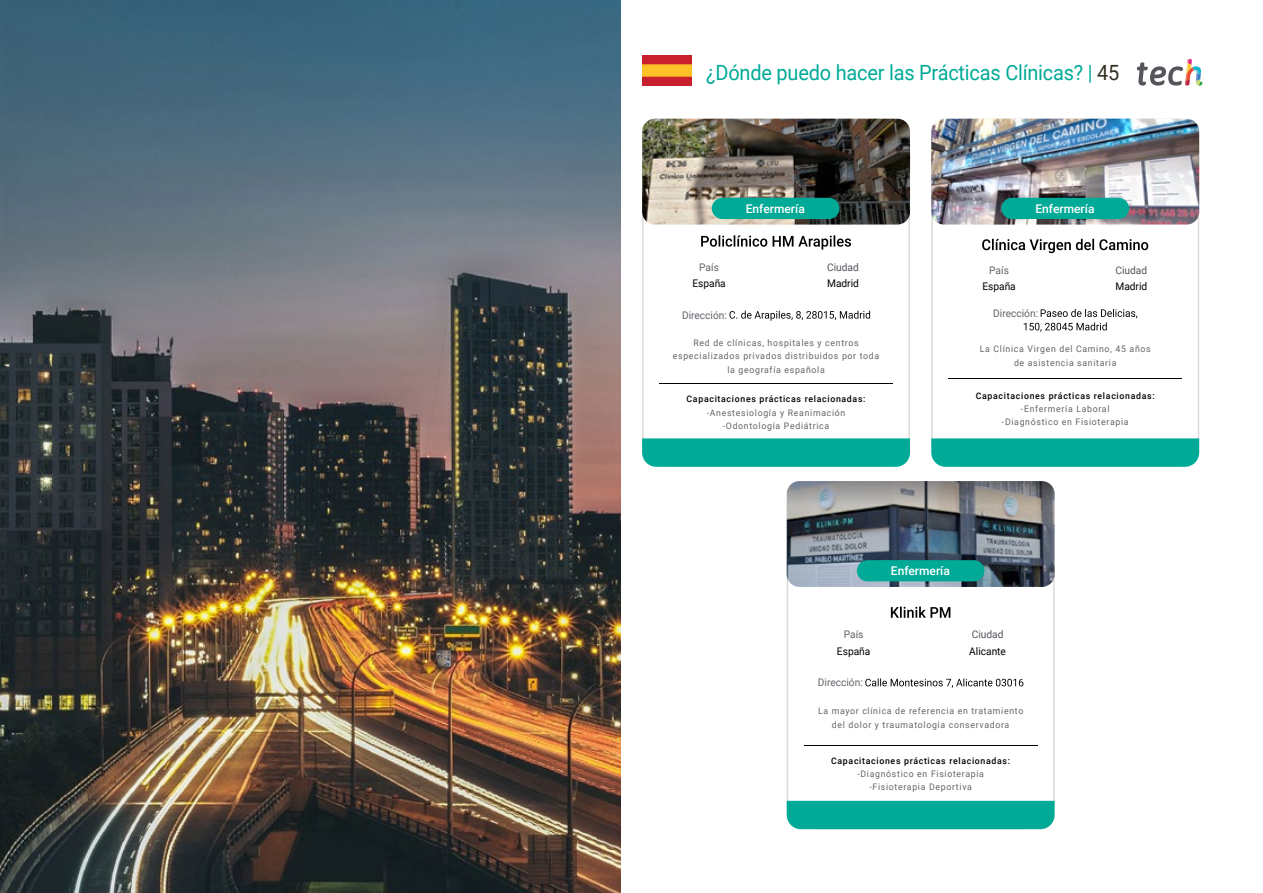
<style>
.page{position:relative;width:1263px;height:893px;background:#fff}
.page>*{position:absolute;margin:0;border:0;box-sizing:border-box;transform-origin:0 0}
.t1{font:21px "Roboto";letter-spacing:-.01em;color:#00aa97;scale:.95 1}
.t2{font:500 12px "Roboto";color:#fff}
.t3{font:10.5px "Roboto";color:#61646a}
.t4{font:10.5px "Roboto";color:#000}
.t5{font:10.5px "Roboto";color:#52555b}
.t6{font:9px/13.5px "Roboto";letter-spacing:.08em;color:#61646a;text-align:center}
.t7{font:500 9px "Roboto";letter-spacing:.08em;color:#000}
.s1{color:#312e20}
</style>
<div class="page">
<svg style="left:1137px;top:59px;width:65px;height:27px"></svg>
<img style="left:642px;top:56px;width:49px;height:29px">
<img style="left:0;top:0;width:621px;height:893px">
<svg style="left:642px;top:118px;width:269px;height:325px"></svg>
<img style="left:642px;top:119px;width:268px;height:106px">
<div style="left:712px;top:198px;width:127px;height:21px;background:#00aa97;border-radius:11px"></div>
<svg style="left:642px;top:438px;width:268px;height:29px;background:#07ac9a"></svg>
<hr style="left:659px;top:383px;width:234px;height:1px;background:#000">
<svg style="left:701px;top:235px;width:150px;height:15px"></svg>
<svg style="left:729px;top:311px;width:141px;height:10px"></svg>
<svg style="left:931px;top:118px;width:269px;height:337px"></svg>
<img style="left:931px;top:119px;width:268px;height:106px">
<div style="left:1001px;top:198px;width:128px;height:21px;background:#00aa97;border-radius:11px"></div>
<svg style="left:931px;top:438px;width:268px;height:29px;background:#08ac9a"></svg>
<hr style="left:948px;top:378px;width:234px;height:1px;background:#000">
<svg style="left:982px;top:239px;width:166px;height:14px"></svg>
<svg style="left:1024px;top:309px;width:113px;height:23px"></svg>
<svg style="left:786px;top:490px;width:269px;height:340px"></svg>
<img style="left:787px;top:481px;width:267px;height:106px">
<div style="left:857px;top:560px;width:127px;height:21px;background:#00aa97;border-radius:11px"></div>
<div style="left:787px;top:801px;width:267px;height:28px;background:#00aa97"></div>
<hr style="left:804px;top:746px;width:233px;height:1px;background:#000">
<svg style="left:891px;top:606px;width:59px;height:12px"></svg>
<svg style="left:865px;top:678px;width:158px;height:10px"></svg>
<h1 class="t1" style="left:706px;top:57px;width:436px">¿Dónde puedo hacer las Prácticas Clínicas? | <span class="s1">45</span></h1>
<h2 class="t2" style="left:746px;top:200px;width:60px">Enfermería</h2>
<h2 class="t2" style="left:1035px;top:200px;width:60px">Enfermería</h2>
<p class="t3" style="left:699px;top:260px;width:21px">País</p>
<p class="t4" style="left:692px;top:276px;width:35px">España</p>
<p class="t5" style="left:827px;top:260px;width:33px">Ciudad</p>
<p class="t4" style="left:827px;top:276px;width:33px">Madrid</p>
<p class="t3" style="left:989px;top:263px;width:21px">País</p>
<p class="t4" style="left:982px;top:279px;width:35px">España</p>
<p class="t5" style="left:1115px;top:263px;width:33px">Ciudad</p>
<p class="t4" style="left:1115px;top:279px;width:33px">Madrid</p>
<p class="t3" style="left:682px;top:307px;width:46px">Dirección:</p>
<p class="t6" style="left:673px;top:336px;width:208px">Red de clínicas, hospitales y centros especializados privados distribuidos por toda la geografía española</p>
<p class="t7" style="left:686px;top:393px;width:180px">Capacitaciones prácticas relacionadas:</p>
<p class="t6" style="left:707px;top:405px;width:140px">-Anestesiología y Reanimación -Odontología Pediátrica</p>
<p class="t3" style="left:993px;top:306px;width:46px">Dirección:</p>
<p class="t6" style="left:980px;top:342px;width:172px">La Clínica Virgen del Camino, 45 años de asistencia sanitaria</p>
<p class="t7" style="left:976px;top:389px;width:180px">Capacitaciones prácticas relacionadas:</p>
<p class="t6" style="left:1002px;top:402px;width:128px">-Enfermería Laboral -Diagnóstico en Fisioterapia</p>
<h2 class="t2" style="left:891px;top:563px;width:60px">Enfermería</h2>
<p class="t3" style="left:844px;top:627px;width:21px">País</p>
<p class="t4" style="left:837px;top:643px;width:35px">España</p>
<p class="t5" style="left:972px;top:627px;width:33px">Ciudad</p>
<p class="t4" style="left:969px;top:643px;width:38px">Alicante</p>
<p class="t3" style="left:818px;top:675px;width:46px">Dirección:</p>
<p class="t6" style="left:818px;top:704px;width:207px">La mayor clínica de referencia en tratamiento del dolor y traumatología conservadora</p>
<p class="t7" style="left:831px;top:754px;width:180px">Capacitaciones prácticas relacionadas:</p>
<p class="t6" style="left:857px;top:767px;width:128px">-Diagnóstico en Fisioterapia -Fisioterapia Deportiva</p>
</div>
